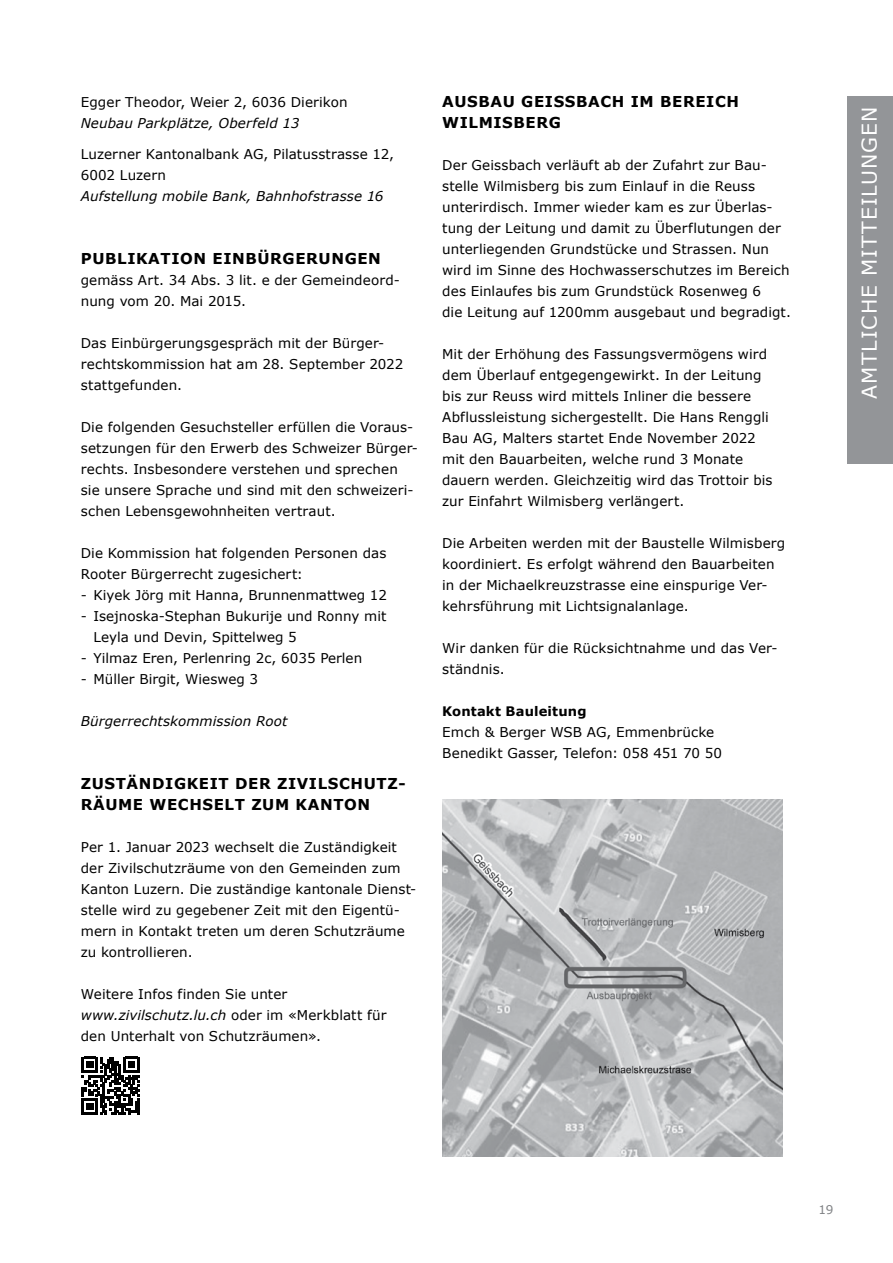
<style>
.page{position:relative;width:893px;height:1263px;background:#fff}
.page>*{position:absolute;margin:0;border:0;box-sizing:border-box;transform-origin:0 0}
.t1{font:20.4px "Verdana";letter-spacing:.045em;color:#fff}
.t2{font:700 15px/21px "Verdana";letter-spacing:.04em;color:#000}
.t3{font:13.5px/21px "Verdana";letter-spacing:.005em;color:#000}
.t4{font:italic 13.5px "Verdana";letter-spacing:.005em;color:#000}
.t5{font:700 13.2px "Verdana";letter-spacing:.01em;color:#000}
.t6{font:12px "Verdana";color:#808285}
.s1{font-style:italic}
</style>
<div class="page">
<div style="left:847px;top:96px;width:46px;height:368px;background:#939598"></div>
<img style="left:442px;top:799px;width:340px;height:358px">
<svg style="left:82px;top:1057px;width:58px;height:58px"></svg>
<p class="t3" style="left:81px;top:91px;width:268px">Egger Theodor, Weier 2, 6036 Dierikon</p>
<p class="t4" style="left:81px;top:114px;width:220px">Neubau Parkplätze, Oberfeld 13</p>
<p class="t3" style="left:81px;top:144px;width:315px">Luzerner Kantonalbank AG, Pilatusstrasse 12,<br>6002 Luzern</p>
<p class="t4" style="left:81px;top:188px;width:304px">Aufstellung mobile Bank, Bahnhofstrasse 16</p>
<p class="t2" style="left:81px;top:248px;width:302px">PUBLIKATION EINBÜRGERUNGEN</p>
<p class="t3" style="left:81px;top:270px;width:321px">gemäss Art. 34 Abs. 3 lit. e der Gemeindeord&shy;nung vom 20. Mai 2015.</p>
<p class="t3" style="left:81px;top:333px;width:324px">Das Einbürgerungsgespräch mit der Bürger&shy;rechtskommission hat am 28. September 2022 stattgefunden.</p>
<p class="t3" style="left:81px;top:417px;width:339px">Die folgenden Gesuchsteller erfüllen die Voraus&shy;setzungen für den Erwerb des Schweizer Bürger&shy;rechts. Insbesondere verstehen und sprechen sie unsere Sprache und sind mit den schweizeri&shy;schen Lebensgewohnheiten vertraut.</p>
<p class="t3" style="left:81px;top:543px;width:307px">Die Kommission hat folgenden Personen das<br>Rooter Bürgerrecht zugesichert:</p>
<p class="t3" style="left:81px;top:585px;width:308px">- Kiyek Jörg mit Hanna, Brunnenmattweg 12</p>
<p class="t3" style="left:94px;top:606px;width:294px;text-indent:-13px">- Isejnoska-Stephan Bukurije und Ronny mit<br>Leyla und Devin, Spittelweg 5</p>
<p class="t3" style="left:81px;top:648px;width:283px">- Yilmaz Eren, Perlenring 2c, 6035 Perlen</p>
<p class="t3" style="left:81px;top:669px;width:179px">- Müller Birgit, Wiesweg 3</p>
<p class="t4" style="left:81px;top:713px;width:208px">Bürgerrechtskommission Root</p>
<p class="t2" style="left:81px;top:773px;width:326px">ZUSTÄNDIGKEIT DER ZIVILSCHUTZ-<br>RÄUME WECHSELT ZUM KANTON</p>
<p class="t3" style="left:81px;top:837px;width:337px">Per 1. Januar 2023 wechselt die Zuständigkeit der Zivilschutzräume von den Gemeinden zum Kanton Luzern. Die zuständige kantonale Dienst&shy;stelle wird zu gegebener Zeit mit den Eigentü&shy;mern in Kontakt treten um deren Schutzräume zu kontrollieren.</p>
<p class="t3" style="left:81px;top:984px;width:307px">Weitere Infos finden Sie unter <span class="s1">www.zivilschutz.lu.ch</span> oder im «Merkblatt für den Unterhalt von Schutzräumen».</p>
<p class="t2" style="left:442px;top:91px;width:298px">AUSBAU GEISSBACH IM BEREICH<br>WILMISBERG</p>
<p class="t3" style="left:442px;top:154px;width:350px">Der Geissbach verläuft ab der Zufahrt zur Bau&shy;stelle Wilmisberg bis zum Einlauf in die Reuss unterirdisch. Immer wieder kam es zur Überlas&shy;tung der Leitung und damit zu Überflutungen der unterliegenden Grundstücke und Strassen. Nun wird im Sinne des Hochwasserschutzes im Bereich des Einlaufes bis zum Grundstück Rosenweg 6<br>die Leitung auf 1200mm ausgebaut und begradigt.</p>
<p class="t3" style="left:442px;top:343px;width:332px">Mit der Erhöhung des Fassungsvermögens wird dem Überlauf entgegengewirkt. In der Leitung bis zur Reuss wird mittels Inliner die bessere Abflussleistung sichergestellt. Die Hans Renggli Bau AG, Malters startet Ende November 2022 mit den Bauarbeiten, welche rund 3 Monate dauern werden. Gleichzeitig wird das Trottoir bis zur Einfahrt Wilmisberg verlängert.</p>
<p class="t3" style="left:442px;top:532px;width:345px">Die Arbeiten werden mit der Baustelle Wilmisberg koordiniert. Es erfolgt während den Bauarbeiten in der Michaelkreuzstrasse eine einspurige Ver&shy;kehrsführung mit Lichtsignalanlage.</p>
<p class="t3" style="left:442px;top:637px;width:337px">Wir danken für die Rücksichtnahme und das Ver&shy;ständnis.</p>
<p class="t5" style="left:442px;top:702px;width:146px">Kontakt Bauleitung</p>
<p class="t3" style="left:442px;top:721px;width:281px">Emch &amp; Berger WSB AG, Emmenbrücke<br>Benedikt Gasser, Telefon: 058 451 70 50</p>
<h1 class="t1" style="left:856px;top:399px;width:294px;rotate:-90deg">AMTLICHE MITTEILUNGEN</h1>
<p class="t6" style="left:818px;top:1202px;width:17px">19</p>
</div>
